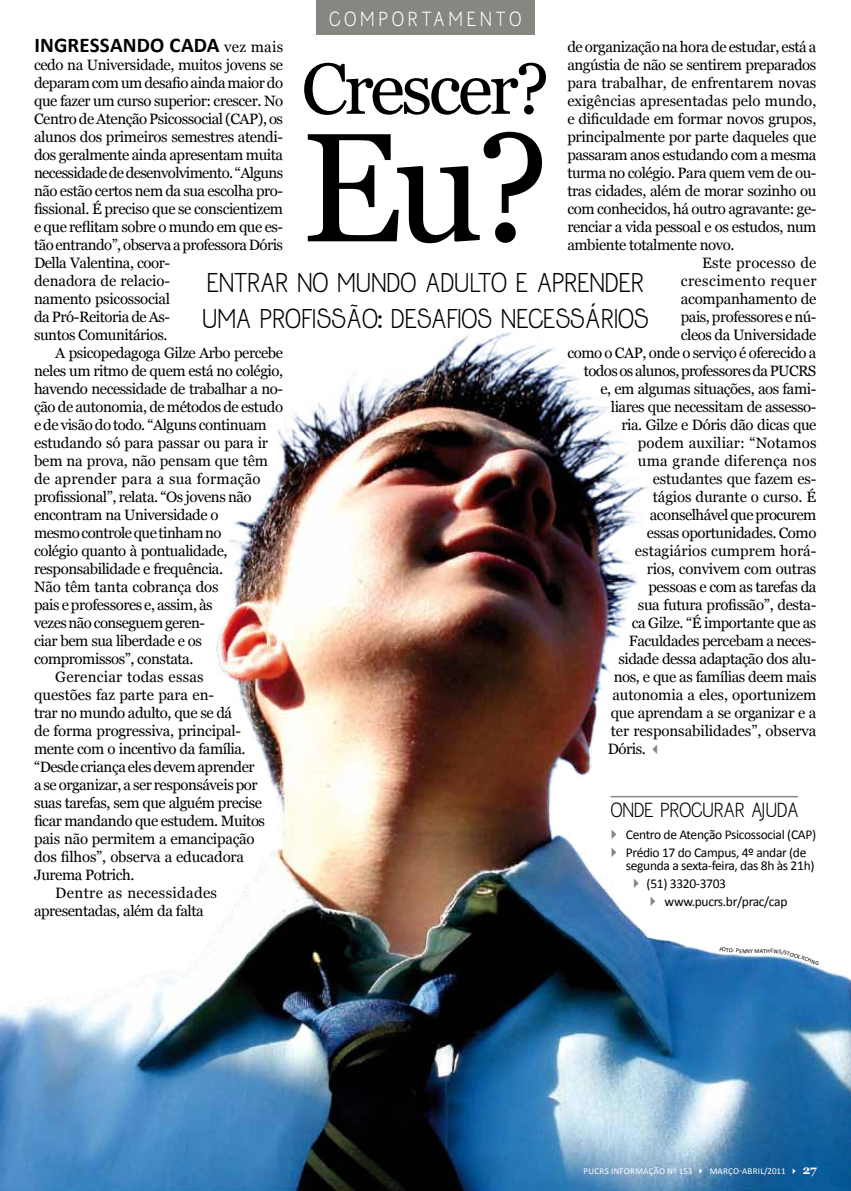
<style>
.page{position:relative;width:851px;height:1191px;background:#fff}
.page>*{position:absolute;margin:0;border:0;box-sizing:border-box;transform-origin:0 0}
.t1{font:154.5px "Georgia";color:#000}
.t2{font:72px "Georgia";letter-spacing:-.05em;color:#000}
.t3{font:24px/36px "Jolly";letter-spacing:-.025em;color:#000}
.t4{font:700 21px "Calibri";letter-spacing:.005em;color:#000}
.t5{font:18px "Jolly";letter-spacing:-.025em;color:#000}
.t6{font:18px "Jolly";letter-spacing:.2em;color:#fff}
.t7{font:15px/18px "Georgia";letter-spacing:-.03em;color:#000}
.t8{font:15px "Georgia";letter-spacing:-.01em;color:#000}
.t9{font:15px "Georgia";color:#000}
.t10{font:15px "Georgia";letter-spacing:.015em;color:#000}
.t11{font:15px "Georgia";letter-spacing:-.005em;color:#000}
.t12{font:15px "Georgia";letter-spacing:.005em;color:#000}
.t13{font:15px "Georgia";letter-spacing:.01em;color:#000}
.t14{font:15px "Georgia";letter-spacing:.02em;color:#000}
.t15{font:15px "Georgia";letter-spacing:.025em;color:#000}
.t16{font:13.5px/13.5px "Calibri";letter-spacing:-.025em;color:#000}
.t17{font:9px "Calibri";letter-spacing:.03em;color:#fff}
.t18{font:6px "Calibri";color:#000}
.s1{font-family:"Georgia";font-weight:400;font-size:15px}
.s2{color:#878781}
.s3{font-family:"Georgia";font-weight:700;font-size:12px}
</style>
<div class="page">
<img style="left:0;top:332px;width:850px;height:859px">
<hr style="left:610px;top:796px;width:187px;height:1px;background:#878781">
<div style="left:316px;top:0;width:218px;height:34px;background:#878781"></div>
<svg style="left:719px;top:947px;width:3px;height:4px"></svg>
<svg style="left:736px;top:948px;width:9px;height:5px"></svg>
<svg style="left:770px;top:948px;width:8px;height:5px"></svg>
<p class="t6" style="left:329px;top:7px;width:194px">COMPORTAMENTO</p>
<h3 class="t4" style="left:34px;top:32px;width:250px">INGRESSANDO CADA <span class="s1">vez mais</span></h3>
<p class="t7" style="left:34px;top:56px;width:250px">cedo na Universidade, muitos jovens se deparam com um desafio ainda maior do que fazer um curso superior: crescer. No Centro de Atenção Psicossocial (CAP), os alunos dos primeiros semestres atendi&shy;dos geralmente ainda apresentam muita necessidade de desenvolvimento. “Alguns não estão certos nem da sua escolha pro&shy;fissional. É preciso que se conscientizem e que reflitam sobre o mundo em que es&shy;tão entrando”, observa a professora Dóris Della Valentina, coor-<br>denadora de relacio-<br>namento psicossocial<br>da Pró-Reitoria de As-<br>suntos Comunitários.</p>
<p class="t7" style="left:55px;top:344px;width:229px">A psicopedagoga Gilze Arbo percebe</p>
<p class="t7" style="left:34px;top:362px;width:250px">neles um ritmo de quem está no colégio,</p>
<p class="t7" style="left:34px;top:380px;width:251px">havendo necessidade de trabalhar a no-</p>
<p class="t7" style="left:34px;top:398px;width:250px">ção de autonomia, de métodos de estudo</p>
<p class="t7" style="left:34px;top:416px;width:234px">e de visão do todo. “Alguns continuam</p>
<p class="t8" style="left:34px;top:434px;width:235px">estudando só para passar ou para ir</p>
<p class="t8" style="left:34px;top:452px;width:235px">bem na prova, não pensam que têm</p>
<p class="t10" style="left:34px;top:470px;width:228px">de aprender para a sua formação</p>
<p class="t7" style="left:34px;top:488px;width:219px">profissional”, relata. “Os jovens não</p>
<p class="t7" style="left:34px;top:506px;width:186px">encontram na Universidade o</p>
<p class="t7" style="left:34px;top:524px;width:189px">mesmo controle que tinham no</p>
<p class="t7" style="left:34px;top:542px;width:195px">colégio quanto à pontualidade,</p>
<p class="t7" style="left:34px;top:560px;width:190px">responsabilidade e frequência.</p>
<p class="t8" style="left:34px;top:578px;width:186px">Não têm tanta cobrança dos</p>
<p class="t7" style="left:34px;top:596px;width:180px">pais e professores e, assim, às</p>
<p class="t7" style="left:34px;top:614px;width:172px">vezes não conseguem geren-</p>
<p class="t7" style="left:34px;top:632px;width:169px">ciar bem sua liberdade e os</p>
<p class="t7" style="left:34px;top:650px;width:161px">compromissos”, constata.</p>
<p class="t10" style="left:55px;top:668px;width:150px">Gerenciar todas essas</p>
<p class="t9" style="left:34px;top:686px;width:181px">questões faz parte para en-</p>
<p class="t7" style="left:34px;top:704px;width:199px">trar no mundo adulto, que se dá</p>
<p class="t7" style="left:34px;top:722px;width:209px">de forma progressiva, principal-</p>
<p class="t7" style="left:34px;top:740px;width:213px">mente com o incentivo da família.</p>
<p class="t7" style="left:34px;top:758px;width:222px">“Desde criança eles devem aprender</p>
<p class="t7" style="left:34px;top:776px;width:225px">a se organizar, a ser responsáveis por</p>
<p class="t7" style="left:34px;top:794px;width:229px">suas tarefas, sem que alguém precise</p>
<p class="t7" style="left:34px;top:812px;width:232px">ficar mandando que estudem. Muitos</p>
<p class="t7" style="left:34px;top:830px;width:222px">pais não permitem a emancipação</p>
<p class="t8" style="left:34px;top:848px;width:211px">dos filhos”, observa a educadora</p>
<p class="t7" style="left:34px;top:866px;width:102px">Jurema Potrich.</p>
<p class="t14" style="left:55px;top:884px;width:163px">Dentre as necessidades</p>
<p class="t7" style="left:34px;top:902px;width:171px">apresentadas, além da falta</p>
<p class="t7" style="left:567px;top:38px;width:250px">de organização na hora de estudar, está a</p>
<p class="t7" style="left:567px;top:56px;width:250px">angústia de não se sentirem preparados</p>
<p class="t9" style="left:567px;top:74px;width:250px">para trabalhar, de enfrentarem novas</p>
<p class="t9" style="left:567px;top:92px;width:250px">exigências apresentadas pelo mundo,</p>
<p class="t7" style="left:567px;top:110px;width:251px">e dificuldade em formar novos grupos,</p>
<p class="t7" style="left:567px;top:128px;width:250px">principalmente por parte daqueles que</p>
<p class="t7" style="left:567px;top:146px;width:251px">passaram anos estudando com a mesma</p>
<p class="t7" style="left:567px;top:164px;width:251px">turma no colégio. Para quem vem de ou-</p>
<p class="t7" style="left:567px;top:182px;width:250px">tras cidades, além de morar sozinho ou</p>
<p class="t7" style="left:567px;top:200px;width:250px">com conhecidos, há outro agravante: ge-</p>
<p class="t7" style="left:567px;top:218px;width:251px">renciar a vida pessoal e os estudos, num</p>
<p class="t7" style="left:567px;top:236px;width:169px">ambiente totalmente novo.</p>
<p class="t10" style="left:702px;top:254px;width:116px">Este processo de</p>
<p class="t15" style="left:680px;top:272px;width:137px">crescimento requer</p>
<p class="t7" style="left:680px;top:290px;width:137px">acompanhamento de</p>
<p class="t7" style="left:680px;top:308px;width:137px">pais, professores e nú-</p>
<p class="t7" style="left:680px;top:326px;width:137px">cleos da Universidade</p>
<p class="t7" style="left:567px;top:344px;width:250px">como o CAP, onde o serviço é oferecido a</p>
<p class="t7" style="left:583px;top:362px;width:234px">todos os alunos, professores da PUCRS</p>
<p class="t7" style="left:600px;top:380px;width:217px">e, em algumas situações, aos fami-</p>
<p class="t7" style="left:610px;top:398px;width:207px">liares que necessitam de assesso-</p>
<p class="t7" style="left:621px;top:416px;width:196px">ria. Gilze e Dóris dão dicas que</p>
<p class="t13" style="left:637px;top:434px;width:180px">podem auxiliar: “Notamos</p>
<p class="t10" style="left:637px;top:452px;width:180px">uma grande diferença nos</p>
<p class="t8" style="left:652px;top:470px;width:165px">estudantes que fazem es-</p>
<p class="t8" style="left:652px;top:488px;width:164px">tágios durante o curso. É</p>
<p class="t7" style="left:649px;top:506px;width:168px">aconselhável que procurem</p>
<p class="t7" style="left:646px;top:524px;width:171px">essas oportunidades. Como</p>
<p class="t12" style="left:634px;top:542px;width:183px">estagiários cumprem horá-</p>
<p class="t7" style="left:646px;top:560px;width:171px">rios, convivem com outras</p>
<p class="t7" style="left:648px;top:578px;width:169px">pessoas e com as tarefas da</p>
<p class="t7" style="left:637px;top:596px;width:180px">sua futura profissão”, desta-</p>
<p class="t7" style="left:631px;top:614px;width:186px">ca Gilze. “É importante que as</p>
<p class="t7" style="left:628px;top:632px;width:189px">Faculdades percebam a neces-</p>
<p class="t7" style="left:618px;top:650px;width:199px">sidade dessa adaptação dos alu-</p>
<p class="t7" style="left:613px;top:668px;width:204px">nos, e que as famílias deem mais</p>
<p class="t11" style="left:612px;top:686px;width:205px">autonomia a eles, oportunizem</p>
<p class="t7" style="left:610px;top:704px;width:207px">que aprendam a se organizar e a</p>
<p class="t11" style="left:610px;top:722px;width:207px">ter responsabilidades”, observa</p>
<p class="t7" style="left:607px;top:740px;width:57px">Dóris. <span class="s2">✓</span></p>
<h2 class="t2" style="left:301px;top:45px;width:249px">Crescer?</h2>
<h1 class="t1" style="left:301px;top:94px;width:250px">Eu?</h1>
<h3 class="t3" style="left:202px;top:265px;width:449px">ENTRAR NO MUNDO ADULTO E APRENDER<br>UMA PROFISSÃO: DESAFIOS NECESSÁRIOS</h3>
<p class="t5" style="left:610px;top:797px;width:190px">ONDE PROCURAR AJUDA</p>
<p class="t16" style="left:606px;top:827px;width:211px"><span class="s2">✔</span> Centro de Atenção Psicossocial (CAP)</p>
<p class="t16" style="left:626px;top:845px;width:190px;text-indent:-20px"><span class="s2">✔</span> Prédio 17 do Campus, 4º andar (de segunda a sexta-feira, das 8h às 21h)</p>
<p class="t16" style="left:628px;top:877px;width:99px"><span class="s2">✔</span> (51) 3320-3703</p>
<p class="t16" style="left:645px;top:895px;width:144px"><span class="s2">✔</span> www.pucrs.br/prac/cap</p>
<p class="t18" style="left:722px;top:945px;width:14px;rotate:4deg">oto:</p>
<p class="t18" style="left:745px;top:947px;width:25px;rotate:-2deg">nyMath</p>
<p class="t18" style="left:779px;top:947px;width:12px;rotate:13deg">s/St</p>
<p class="t18" style="left:791px;top:950px;width:17px;rotate:17deg">ock.X</p>
<p class="t18" style="left:806px;top:954px;width:16px;rotate:21deg">chng</p>
<p class="t17" style="left:583px;top:1165px;width:235px">PUCRS INFOR MAÇÃO Nº 153 ✔ MARÇO-ABR IL/2011 ✔ <span class="s3">27</span></p>
</div>
